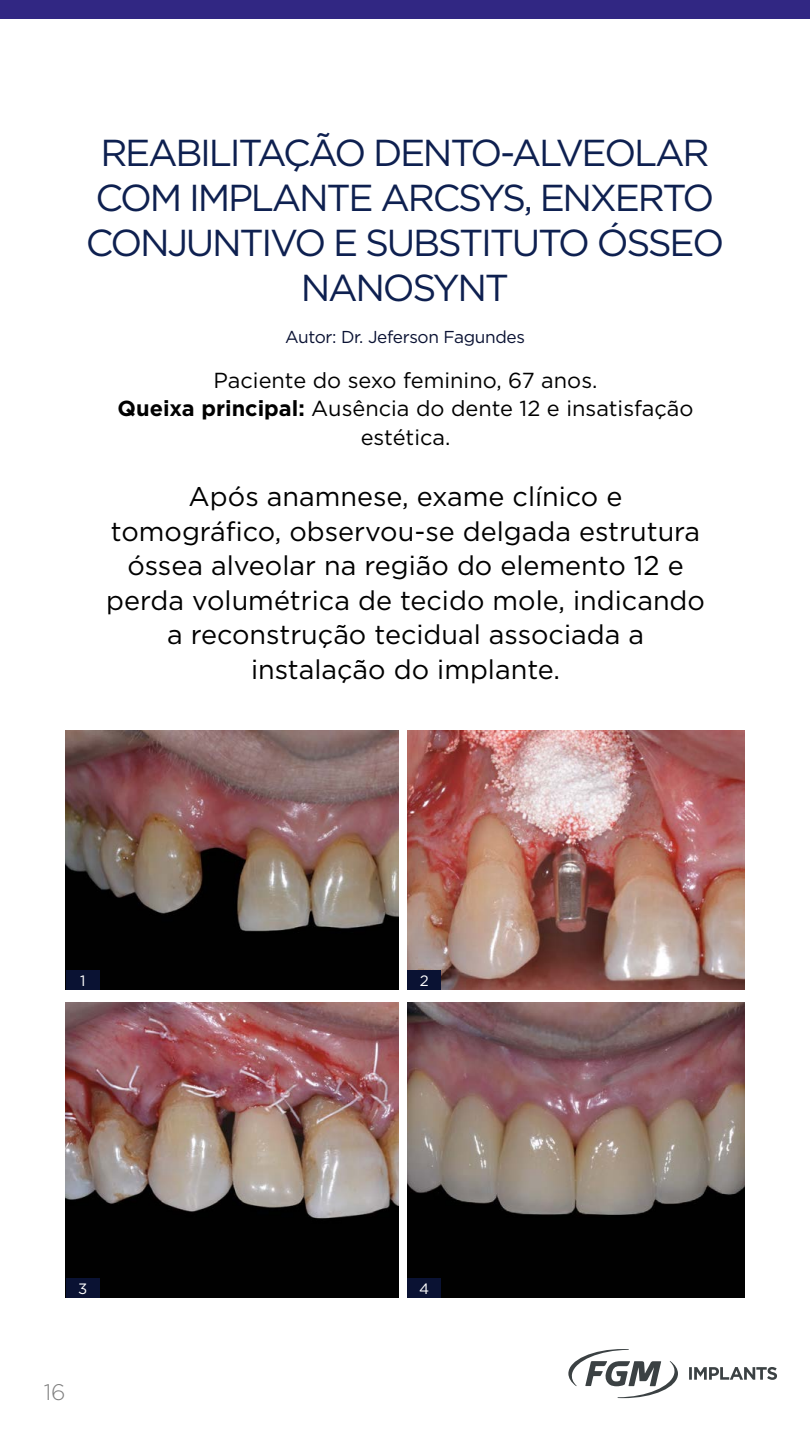
<style>
.page{position:relative;width:810px;height:1440px;background:#fff}
.page>*{position:absolute;margin:0;border:0;box-sizing:border-box;transform-origin:0 0}
.t1{font:37.5px/45px "Gotham";letter-spacing:-.06em;color:#0e2050;text-align:center}
.t2{font:27px/34.5px "Gotham";color:#000;text-align:center}
.t3{font:300 22.5px "Gotham";color:#808080}
.t4{font:21.75px/28.5px "Gotham";color:#000;text-align:center}
.t5{font:17.25px "Gotham";letter-spacing:-.02em;color:#0a1233}
.t6{font:15px "Gotham";color:#fff}
.s1{font-weight:700}
</style>
<div class="page">
<img style="left:66px;top:730px;width:332px;height:260px">
<img style="left:66px;top:1002px;width:332px;height:296px">
<img style="left:407px;top:730px;width:337px;height:260px">
<img style="left:407px;top:1002px;width:337px;height:296px">
<div style="left:0;top:0;width:810px;height:19px;background:#312783"></div>
<div style="left:66px;top:970px;width:34px;height:20px;background:#0a1233"></div>
<div style="left:66px;top:1278px;width:34px;height:20px;background:#0a1233"></div>
<div style="left:407px;top:1278px;width:34px;height:20px;background:#0a1233"></div>
<div style="left:407px;top:970px;width:34px;height:20px;background:#0a1233"></div>
<svg style="left:568px;top:1349px;width:209px;height:49px"></svg>
<h1 class="t1" style="left:86px;top:130px;width:640px">REABILITAÇÃO DENTO-ALVEOLAR<br>COM IMPLANTE ARCSYS, ENXERTO<br>CONJUNTIVO E SUBSTITUTO ÓSSEO<br>NANOSYNT</h1>
<p class="t5" style="left:285px;top:326px;width:241px">Autor: Dr. Jeferson Fagundes</p>
<p class="t4" style="left:118px;top:365px;width:577px">Paciente do sexo feminino, 67 anos.<br><span class="s1">Queixa principal:</span> Ausência do dente 12 e insatisfação estética.</p>
<p class="t2" style="left:106px;top:479px;width:600px">Após anamnese, exame clínico e tomográfico, observou-se delgada estrutura óssea alveolar na região do elemento 12 e perda volumétrica de tecido mole, indicando a reconstrução tecidual associada a instalação do implante.</p>
<p class="t6" style="left:80px;top:971px;width:7px">1</p>
<p class="t6" style="left:420px;top:971px;width:10px">2</p>
<p class="t6" style="left:78px;top:1279px;width:11px">3</p>
<p class="t6" style="left:419px;top:1279px;width:12px">4</p>
<p class="t3" style="left:44px;top:1380px;width:23px">16</p>
</div>
